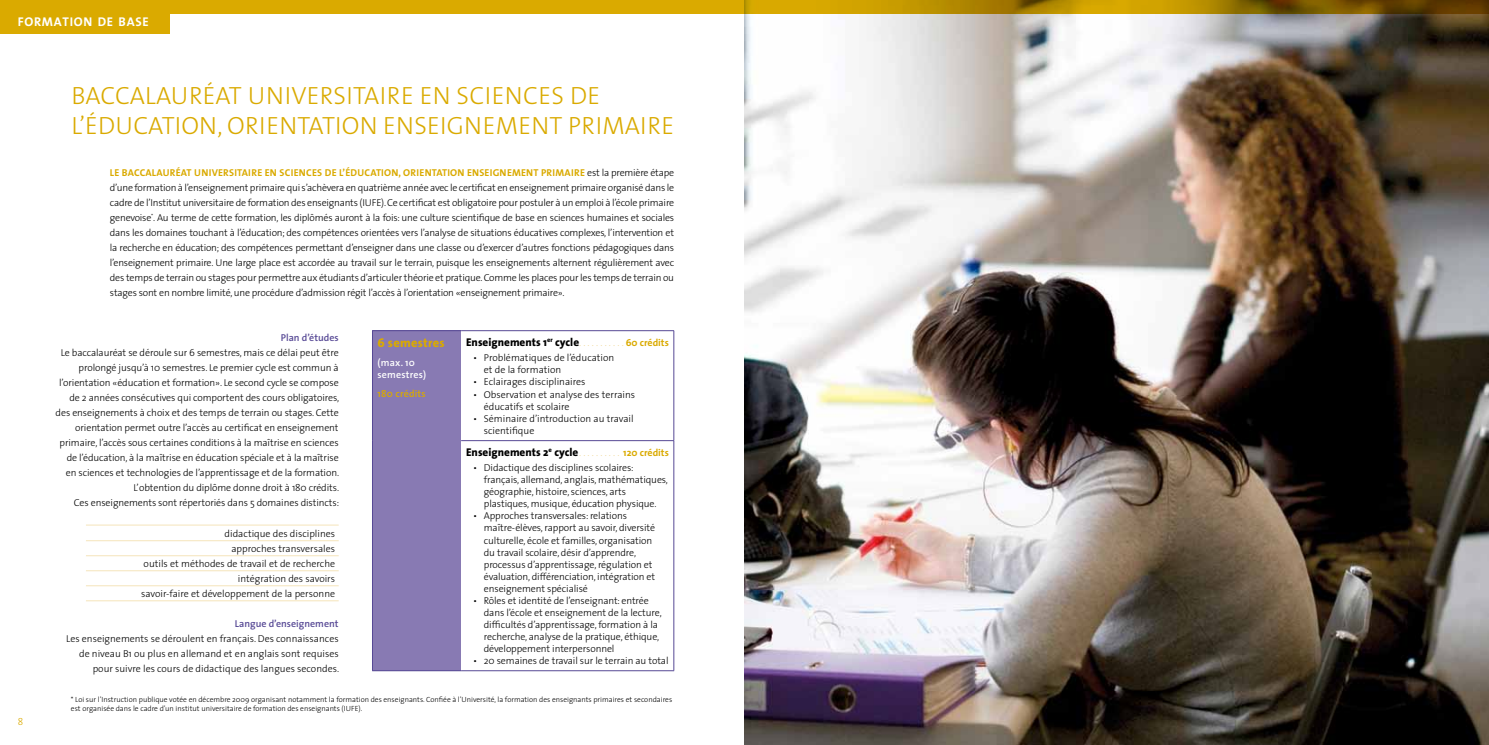
<style>
.page{position:relative;width:1489px;height:745px;background:#fff}
.page>*{position:absolute;margin:0;border:0;box-sizing:border-box;transform-origin:0 0}
.t1{font:300 25px/30px "The Sans";letter-spacing:.01em;color:#daaa00}
.t2{font:12.62px "The Sans Bold Caps";letter-spacing:.055em;color:#fff}
.t3{font:800 12.5px "The Sans";letter-spacing:.02em;color:#daaa00}
.t4{font:800 11.25px "The Sans";color:#000}
.t5{font:300 10px/15px "The Sans";letter-spacing:-.01em;color:#000}
.t6{font:700 10px "The Sans";letter-spacing:.02em;color:#daaa00}
.t7{font:600 10px "The Sans";color:#574995}
.t8{font:600 10px/12px "The Sans";letter-spacing:.02em;color:#fff}
.t9{font:600 10px "The Sans";letter-spacing:.02em;color:#daaa00}
.t10{font:300 10px "The Sans";color:#daaa00}
.t11{font:300 7.5px/9px "The Sans";color:#000}
.s1{font-weight:700;color:#daaa00}
</style>
<div class="page">
<img style="left:744px;top:14px;width:744px;height:730px">
<svg style="left:0;top:0;width:1488px;height:14px;background:#be9200"></svg>
<div style="left:0;top:14px;width:170px;height:20px;background:#daaa00"></div>
<hr style="left:86px;top:524px;width:253px;height:1px;background:#f5e4ba">
<hr style="left:86px;top:540px;width:253px;height:1px;background:#f5e4ba">
<hr style="left:86px;top:555px;width:253px;height:1px;background:#f5e4ba">
<hr style="left:86px;top:570px;width:253px;height:1px;background:#f5e4ba">
<hr style="left:86px;top:585px;width:253px;height:1px;background:#f5e4ba">
<hr style="left:86px;top:600px;width:253px;height:1px;background:#f5e4ba">
<div style="left:372px;top:330px;width:89px;height:340px;background:#887ab3"></div>
<hr style="left:461px;top:330px;width:213px;height:1px;background:#574995">
<hr style="left:673px;top:331px;width:1px;height:109px;background:#574995">
<hr style="left:673px;top:440px;width:1px;height:230px;background:#574995">
<hr style="left:372px;top:330px;width:89px;height:1px;background:#574995">
<hr style="left:372px;top:331px;width:1px;height:109px;background:#574995">
<hr style="left:372px;top:440px;width:1px;height:230px;background:#574995">
<hr style="left:461px;top:440px;width:213px;height:1px;background:#574995">
<hr style="left:372px;top:670px;width:89px;height:1px;background:#574995">
<hr style="left:461px;top:670px;width:213px;height:1px;background:#574995">
<p class="t2" style="left:18px;top:11px;width:132px">FORMATION DE BASE</p>
<h1 class="t1" style="left:71px;top:80px;width:16px">Bacca</h1>
<h1 class="t1" style="left:145px;top:80px;width:392px">lauréat universitaire en sciences</h1>
<h1 class="t1" style="left:71px;top:80px;width:588px;text-indent:498px">de l’éducation, orientation Enseignement primaire</h1>
<p class="t6" style="left:110px;top:164px;width:203px">LE BACCALAURÉAT UNIVERSITAIRE EN SC IENCES</p>
<p class="t6" style="left:325px;top:164px;width:190px">DE L’ÉDUCATION, ORIENTATION ENSEIGNEME</p>
<p class="t5" style="left:110px;top:165px;width:566px;text-align:justify;text-indent:416px"><span class="s1">NT PRIMAIRE</span> est la première étape d’une formation à l’enseignement primaire qui s’achèvera en quatrième année avec le certificat en enseignement primaire organisé dans le cadre de l’I nstitut universitaire de formation des enseignants (IU FE). Ce certificat est obligatoire pour postuler à un emploi à l’école primaire genevoise<sup>*</sup>. Au terme de cette formation, les diplômés auront à la fois: une culture scientifique de base en sciences humaines et sociales dans les domaines touchant à l’éducation; des compétences orientées vers l’analyse de situations éducatives complexes, l’intervention et la recherche en éducation; des compétences permettant d’enseigner dans une classe ou d’exercer d’autres fonctions pédagogiques dans l’enseignement primaire. U ne large place est accordée au travail sur le terrain, puisque les enseignements alternent régulièrement avec des temps de terrain ou stages pour permettre aux étudiants d’articuler théorie et pratique. Comme les places pour les temps de terrain ou stages sont en nombre limité, une procédure d’admission régit l’accès à l’orientation «enseignement primaire».</p>
<p class="t10" style="left:18px;top:713px;width:7px">8</p>
<p class="t7" style="left:281px;top:329px;width:59px">Plan d’études</p>
<p class="t5" style="left:56px;top:345px;width:285px;text-align:right">Le baccalauréat se déroule sur 6 semestres, mais ce délai peut être prolongé jusqu’à 10 semestres. Le premier cycle est commun à l’orientation «éducation et formation». Le second cycle se compose de 2 années consécutives qui comportent des cours obligatoires, des enseignements à choix et des temps de terrain ou stages. Cette orientation permet outre l’accès au certificat en enseignement primaire, l’accès sous certaines conditions à la maîtrise en sciences de l’éducation, à la maîtrise en éducation spéciale et à la maîtrise en sciences et technologies de l’apprentissage et de la formation.<br>L’obtention du diplôme donne droit à 180 crédits.<br>Ces enseignements sont répertoriés dans 5 domaines distincts:</p>
<p class="t5" style="left:141px;top:525px;width:195px;text-align:right">didactique des disciplines<br>approches transversales<br>outils et méthodes de travail et de recherche intégration des savoirs<br>savoir-faire et développement de la personne</p>
<p class="t7" style="left:235px;top:614px;width:105px">Langue d’enseignement</p>
<p class="t5" style="left:66px;top:630px;width:274px;text-align:right">Les enseignements se déroulent en français. Des connaissances de niveau B1 ou plus en allemand et en anglais sont requises pour suivre les cours de didactique des langues secondes.</p>
<p class="t4" style="left:466px;top:332px;width:111px">Enseignements 1<sup>er</sup> cycle</p>
<p class="t6" style="left:625px;top:334px;width:45px">60 CRÉDITS</p>
<p class="t5" style="left:484px;top:351px;width:132px;line-height:12px;text-indent:-11px">• Problématiques de l’éducation et de la formation</p>
<p class="t5" style="left:473px;top:374px;width:114px">• Eclairages disciplinaires</p>
<p class="t5" style="left:484px;top:387px;width:153px;line-height:12px;text-indent:-11px">• Observation et analyse des terrains éducatifs et scolaire</p>
<p class="t5" style="left:484px;top:411px;width:151px;line-height:12px;text-indent:-11px">• Séminaire d’introduction au travail scientifique</p>
<p class="t4" style="left:466px;top:442px;width:110px">Enseignements 2<sup>e</sup> cycle</p>
<p class="t6" style="left:623px;top:444px;width:47px">120 CRÉDITS</p>
<p class="t5" style="left:484px;top:461px;width:186px;line-height:12px;text-indent:-11px">• Didactique des disciplines scolaires: français, allemand, anglais, mathématiques, géographie, histoire, sciences, arts plastiques, musique, éducation physique.</p>
<p class="t5" style="left:484px;top:509px;width:173px;line-height:12px;text-indent:-11px">• Approches transversales: relations maître-élèves, rapport au savoir, diversité culturelle, école et familles, organisation du travail scolaire, désir d’apprendre, processus d’apprentissage, régulation et évaluation, différenciation, intégration et enseignement spécialisé</p>
<p class="t5" style="left:484px;top:593px;width:179px;line-height:12px;text-indent:-11px">• Rôles et identité de l’enseignant: entrée dans l’école et enseignement de la lecture, difficultés d’apprentissage, formation à la recherche, analyse de la pratique, éthique, développement interpersonnel</p>
<p class="t5" style="left:473px;top:652px;width:197px">• 20 semaines de travail sur le terrain au total</p>
<p class="t11" style="left:71px;top:694px;width:603px">* Loi sur l’I nstruction publique votée en décembre 2009 organisant notamment la formation des enseignants. Confiée à l’U niversité, la formation des enseignants primaires et secondaires est organisée dans le cadre d’un institut universitaire de formation des enseignants (IU FE).</p>
<p class="t3" style="left:377px;top:332px;width:69px">6 semestres</p>
<p class="t8" style="left:377px;top:356px;width:50px">(max. 10 semestres)</p>
<p class="t9" style="left:377px;top:385px;width:50px">180 crédits</p>
</div>
